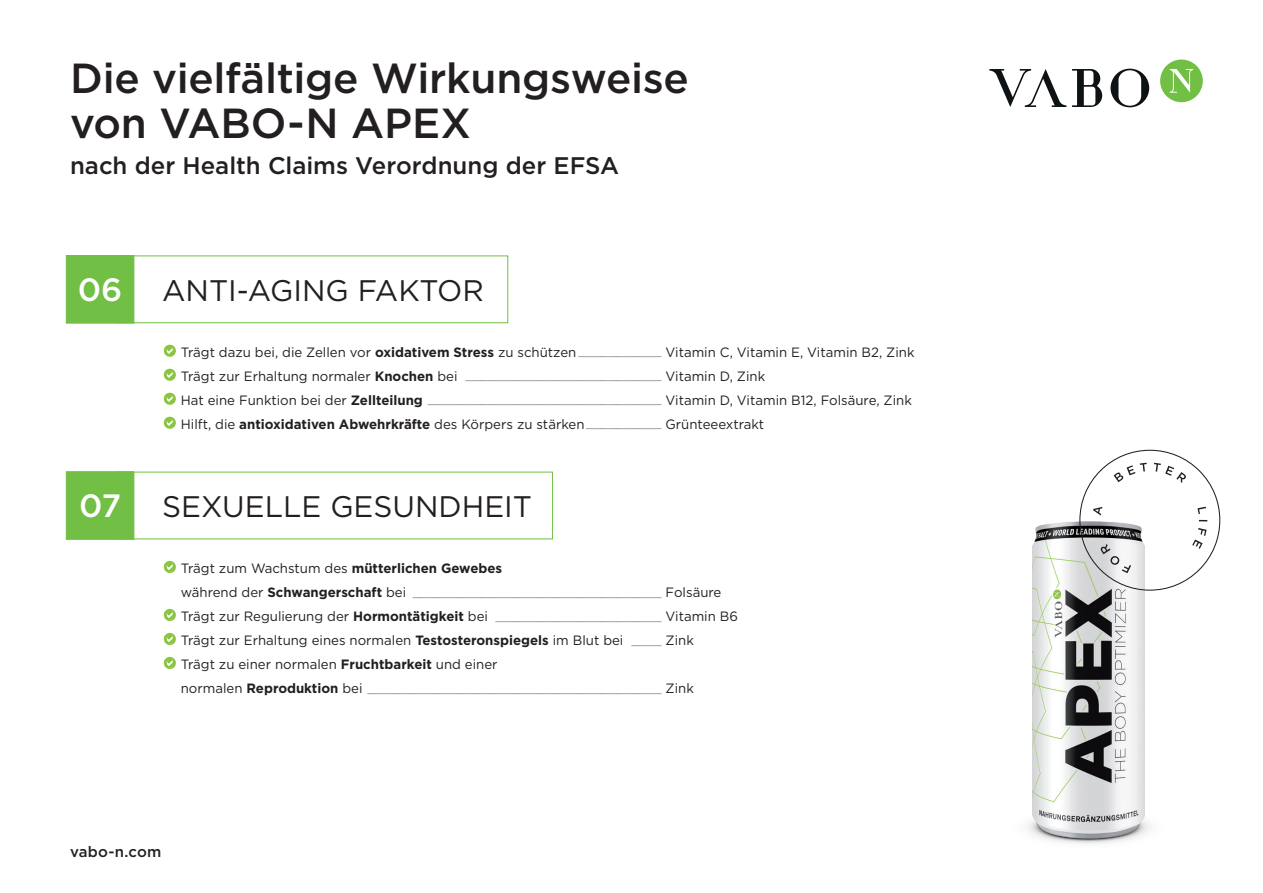
<style>
.page{position:relative;width:1263px;height:893px;background:#fff}
.page>*{position:absolute;margin:0;border:0;box-sizing:border-box;transform-origin:0 0}
.t1{font:500 42px/45px "Gotham";letter-spacing:-.005em;color:#231f20}
.t2{font:500 32.25px "Gotham";color:#fff}
.t3{font:29.7px "Gotham";color:#231f20}
.t4{font:500 24px "Gotham";color:#231f20}
.t5{font:500 15px "Gotham";letter-spacing:.01em;color:#231f20}
.t6{font:13.5px/24px "Gotham";color:#231f20}
.t7{font:200 13.5px "Gotham";color:#231f20}
.s1{font-weight:500;font-size:32.25px;color:#fff}
.s2{font-weight:700}
.s3{font-weight:200}
.s4{font-weight:400}
</style>
<div class="page">
<img style="left:1033px;top:521px;width:112px;height:319px">
<svg style="left:1160px;top:60px;width:43px;height:42px"></svg>
<svg style="left:989px;top:69px;width:77px;height:38px"></svg>
<svg style="left:1110px;top:69px;width:39px;height:38px"></svg>
<svg style="left:1072px;top:69px;width:30px;height:38px"></svg>
<svg style="left:1079px;top:450px;width:141px;height:141px"></svg>
<div style="left:116px;top:256px;width:392px;height:67px;border:1px solid #71bf44"></div>
<div style="left:66px;top:255px;width:68px;height:68px;background:#71bf44"></div>
<svg style="left:164px;top:345px;width:12px;height:12px"></svg>
<svg style="left:164px;top:369px;width:12px;height:12px"></svg>
<svg style="left:164px;top:393px;width:12px;height:12px"></svg>
<svg style="left:164px;top:417px;width:12px;height:12px"></svg>
<div style="left:66px;top:471px;width:68px;height:69px;background:#71bf44;border:1px solid #71bf44"></div>
<svg style="left:164px;top:561px;width:12px;height:12px"></svg>
<svg style="left:164px;top:609px;width:12px;height:12px"></svg>
<svg style="left:164px;top:633px;width:12px;height:12px"></svg>
<svg style="left:164px;top:657px;width:12px;height:12px"></svg>
<h1 class="t1" style="left:70px;top:55px;width:620px">Die vielfältige Wirkungsweise von VABO-N APEX</h1>
<h3 class="t4" style="left:70px;top:149px;width:551px">nach der Health Claims Verordnung der EFSA</h3>
<h3 class="t3" style="left:78px;top:271px;width:408px"><span class="s1">06</span> ANTI-AGING FAKTOR</h3>
<p class="t6" style="left:181px;top:340px;width:735px">Trägt dazu bei, die Zellen vor <span class="s2">oxidativem Stress</span> zu schützen <span class="s3">___________</span> Vitamin C, Vitamin E, Vitamin B2, Zink Trägt zur Erhaltung normaler <span class="s2">Knochen</span> bei <span class="s3">__________________________</span> Vitamin D, Zink<br>Hat eine Funktion bei der <span class="s2">Zellteilung</span> <span class="s3">_______________________________</span> Vitamin D, Vitamin B12, Folsäure, Zink Hilft, die <span class="s2">antioxidativen Abwehrkräfte</span> des Körpers zu stärken<span class="s3">__________</span> Grünteeextrakt</p>
<h2 class="t2" style="left:79px;top:485px;width:44px">07</h2>
<h3 class="t3" style="left:162px;top:488px;width:372px">SEXUELLE GESUNDHEIT</h3>
<p class="t6" style="left:181px;top:557px;width:542px;line-height:22.5px">Trägt zum Wachstum des <span class="s2">mütterlichen Gewebes<br></span>während der <span class="s2">Schwangerschaft</span> bei <span class="s3">_________________________________</span> Folsäure</p>
<p class="t6" style="left:181px;top:604px;width:559px">Trägt zur Regulierung der <span class="s2">Hormontätigkeit</span> bei <span class="s3">______________________</span> Vitamin B6<br>Trägt zur Erhaltung eines normalen <span class="s2">Testosteronspiegels</span> im Blut bei <span class="s3">____</span> Zink<br>Trägt zu einer normalen <span class="s2">Fruchtbarkeit</span> und einer</p>
<p class="t7" style="left:181px;top:678px;width:515px"><span class="s4">normalen</span> <span class="s2">Reproduktion</span> <span class="s4">bei</span> _______________________________________ <span class="s4">Zink</span></p>
<p class="t5" style="left:70px;top:842px;width:93px">vabo-n.com</p>
</div>
